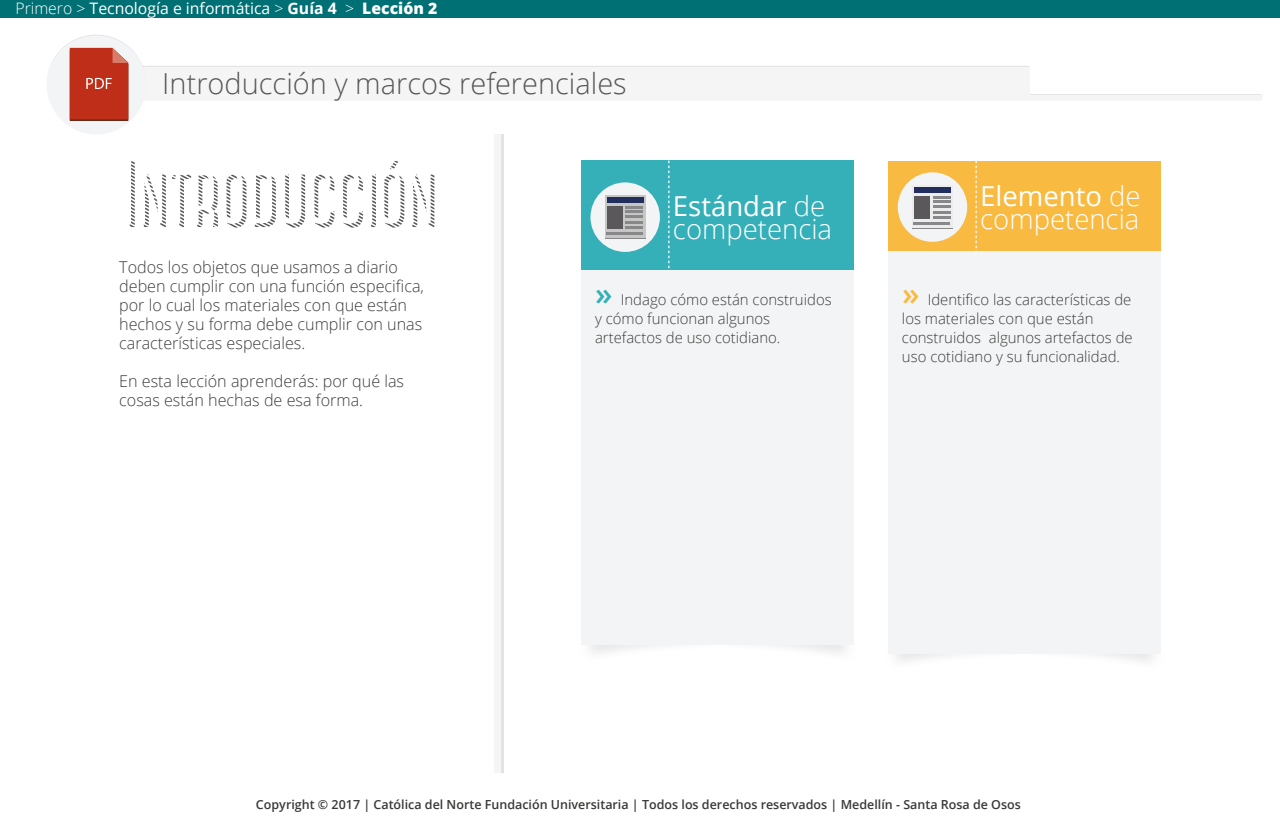
<style>
.page{position:relative;width:1280px;height:824px;background:#fff}
.page>*{position:absolute;margin:0;border:0;box-sizing:border-box;transform-origin:0 0}
.t1{font:93.75px "Canter Bold Strips";color:#575756}
.t2{font:300 29px "Open Sans";color:#575756}
.t3{font:300 27.5px/22.9px "Open Sans";color:#fff}
.t4{font:300 16.25px/19px "Open Sans";color:#3c3c3b}
.t5{font:15.75px "Open Sans";color:#fff}
.t6{font:300 15px/19.1px "Open Sans";color:#3c3c3b}
.t7{font:600 12.5px "Open Sans";color:#393938}
.s1{font-weight:300}
.s2{font-weight:700}
.s3{font-weight:800}
.s4{font-weight:400}
.s5{font-weight:600;font-size:31.5px;color:#35b0b9}
.s6{font-weight:600;font-size:31.5px;color:#f9ba41}
</style>
<div class="page">
<div style="left:0;top:0;width:1280px;height:18px;background:#007074"></div>
<div style="left:47px;top:36px;width:99px;height:98px;background:#f3f4f5;border-radius:50%"></div>
<svg style="left:47px;top:35px;width:1215px;height:86px"></svg>
<div style="left:494px;top:134px;width:7px;height:638px;background:#f5f5f6"></div>
<hr style="left:501px;top:134px;width:2px;height:638px;background:#e3e3e6">
<div style="left:581px;top:160px;width:272px;height:110px;background:#35b0b9"></div>
<div style="left:581px;top:270px;width:272px;height:375px;background:#f3f4f5"></div>
<div style="left:590px;top:182px;width:70px;height:70px;background:#f3f4f5;border-radius:50%"></div>
<div style="left:605px;top:196px;width:40px;height:43px;background:#c6c6c5"></div>
<svg style="left:605px;top:195px;width:40px;height:40px"></svg>
<div style="left:607px;top:198px;width:36px;height:5px;background:#212e5e"></div>
<div style="left:607px;top:206px;width:16px;height:23px;background:#5a585a"></div>
<hr style="left:607px;top:232px;width:36px;height:2px;background:#88888b">
<svg style="left:625px;top:206px;width:18px;height:17px"></svg>
<hr style="left:625px;top:226px;width:18px;height:3px;background:#88888b">
<svg style="left:668px;top:160px;width:1px;height:109px"></svg>
<div style="left:888px;top:160px;width:273px;height:91px;background:#f9ba41"></div>
<div style="left:888px;top:251px;width:273px;height:402px;background:#f3f4f5"></div>
<div style="left:898px;top:172px;width:69px;height:70px;background:#f3f4f5;border-radius:50%"></div>
<div style="left:912px;top:186px;width:41px;height:43px;background:#ececec"></div>
<svg style="left:913px;top:187px;width:38px;height:38px"></svg>
<div style="left:914px;top:188px;width:37px;height:5px;background:#212e5e"></div>
<div style="left:914px;top:196px;width:16px;height:22px;background:#5a585a"></div>
<hr style="left:914px;top:222px;width:36px;height:2px;background:#88888b">
<svg style="left:933px;top:196px;width:18px;height:22px"></svg>
<svg style="left:976px;top:160px;width:1px;height:91px"></svg>
<p class="t5" style="left:15px;top:-3px;width:423px"><span class="s1">Primero &gt;</span> Tecnología e informática <span class="s1">&gt;</span> <span class="s2">Guía 4</span> <span class="s1">&gt;</span> <span class="s3">Lección 2</span></p>
<h2 class="t2" style="left:162px;top:64px;width:466px">Introducción y marcos referenciales</h2>
<h1 class="t1" style="left:121px;top:139px;width:316px">Introducción</h1>
<p class="t4" style="left:119px;top:257px;width:306px">Todos los objetos que usamos a diario deben cumplir con una función especifica, por lo cual los materiales con que están hechos y su forma debe cumplir con unas características especiales.</p>
<p class="t4" style="left:119px;top:371px;width:286px">En esta lección aprenderás: por qué las cosas están hechas de esa forma.</p>
<h3 class="t3" style="left:673px;top:194px;width:161px"><span class="s4">Estándar</span> de competencia</h3>
<h3 class="t3" style="left:980px;top:183px;width:162px"><span class="s4">Elemento</span> de competencia</h3>
<p class="t6" style="left:595px;top:289px;width:238px"><span class="s5">»</span> Indago cómo están construidos y cómo funcionan algunos artefactos de uso cotidiano.</p>
<p class="t6" style="left:902px;top:289px;width:232px"><span class="s6">»</span> Identifico las características de los materiales con que están construidos algunos artefactos de uso cotidiano y su funcionalidad.</p>
<p class="t7" style="left:256px;top:796px;width:766px">Copyright © 2017 | Católica del Norte Fundación Universitaria | Todos los derechos reservados | Medellín - Santa Rosa de Osos</p>
</div>
